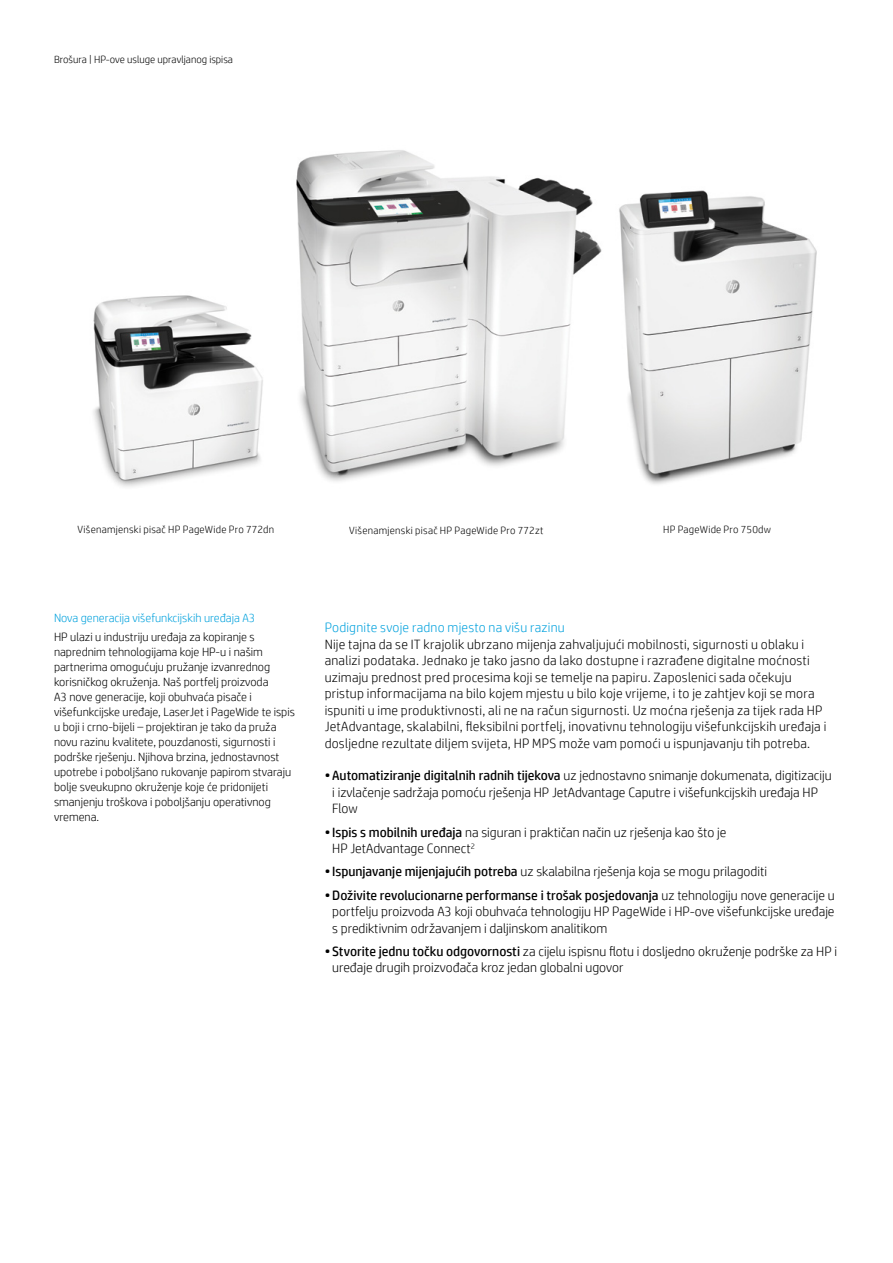
<style>
.page{position:relative;width:893px;height:1263px;background:#fff}
.page>*{position:absolute;margin:0;border:0;box-sizing:border-box;transform-origin:0 0}
.t1{font:300 13.5px/16.5px "HP Simplified";letter-spacing:.01em;color:#000}
.t2{font:300 13.5px "HP Simplified";letter-spacing:.015em;color:#00a1dd}
.t3{font:300 12px/15px "HP Simplified";color:#000}
.t4{font:300 12px "HP Simplified";color:#00a1dd}
.t5{font:300 10.5px "HP Simplified";letter-spacing:.025em;color:#000}
.t6{font:300 10.5px "HP Simplified";color:#000}
.s1{font-weight:400}
</style>
<div class="page">
<img style="left:619px;top:190px;width:198px;height:294px">
<img style="left:93px;top:295px;width:170px;height:192px">
<img style="left:296px;top:150px;width:306px;height:332px">
<p class="t6" style="left:54px;top:52px;width:180px">Brošura | HP-ove usluge upravljanog ispisa</p>
<p class="t5" style="left:78px;top:523px;width:198px">Višenamjenski pisač HP PageWide Pro 772dn</p>
<p class="t5" style="left:349px;top:523px;width:196px">Višenamjenski pisač HP PageWide Pro 772zt</p>
<p class="t5" style="left:663px;top:522px;width:110px">HP PageWide Pro 750dw</p>
<p class="t4" style="left:54px;top:610px;width:203px">Nova generacija višefunkcijskih uređaja A3</p>
<p class="t3" style="left:54px;top:629px;width:242px">HP ulazi u industriju uređaja za kopiranje s naprednim tehnologijama koje HP-u i našim partnerima omogućuju pružanje izvanrednog korisničkog okruženja. Naš portfelj proizvoda<br>A3 nove generacije, koji obuhvaća pisače i višefunkcijske uređaje, LaserJet i PageWide te ispis u boji i crno-bijeli – projektiran je tako da pruža novu razinu kvalitete, pouzdanosti, sigurnosti i podrške rješenju. Njihova brzina, jednostavnost upotrebe i poboljšano rukovanje papirom stvaraju bolje sveukupno okruženje koje će pridonijeti smanjenju troškova i poboljšanju operativnog vremena.</p>
<p class="t2" style="left:325px;top:618px;width:242px">Podignite svoje radno mjesto na višu razinu</p>
<p class="t1" style="left:325px;top:635px;width:503px">Nije tajna da se IT krajolik ubrzano mijenja zahvaljujući mobilnosti, sigurnosti u oblaku i analizi podataka. Jednako je tako jasno da lako dostupne i razrađene digitalne moćnosti uzimaju prednost pred procesima koji se temelje na papiru. Zaposlenici sada očekuju pristup informacijama na bilo kojem mjestu u bilo koje vrijeme, i to je zahtjev koji se mora ispuniti u ime produktivnosti, ali ne na račun sigurnosti. Uz moćna rješenja za tijek rada HP JetAdvantage, skalabilni, fleksibilni portfelj, inovativnu tehnologiju višefunkcijskih uređaja i dosljedne rezultate diljem svijeta, HP MPS može vam pomoći u ispunjavanju tih potreba.</p>
<p class="t1" style="left:332px;top:767px;width:501px;text-indent:-8px"><span class="s1">• Automatiziranje digitalnih radnih tijekova</span> uz jednostavno snimanje dokumenata, digitizaciju i izvlačenje sadržaja pomoću rješenja HP JetAdvantage Caputre i višefunkcijskih uređaja HP<br>Flow</p>
<p class="t1" style="left:332px;top:823px;width:396px;text-indent:-8px"><span class="s1">• Ispis s mobilnih uređaja</span> na siguran i praktičan način uz rješenja kao što je<br>HP JetAdvantage Connect<sup>2</sup></p>
<p class="t1" style="left:325px;top:863px;width:444px"><span class="s1">• Ispunjavanje mijenjajućih potreba</span> uz skalabilna rješenja koja se mogu prilagoditi</p>
<p class="t1" style="left:332px;top:886px;width:504px;text-align:justify;text-indent:-8px"><span class="s1">•Doživite revolucionarne performanse i trošak posjedovanja</span> uz tehnologiju nove generacije u portfelju proizvoda A3 koji obuhvaća tehnologiju HP PageWide i HP-ove višefunkcijske uređaje s prediktivnim održavanjem i daljinskom analitikom</p>
<p class="t1" style="left:332px;top:942px;width:507px;text-indent:-8px"><span class="s1">• Stvorite jednu točku odgovornosti</span> za cijelu ispisnu flotu i dosljedno okruženje podrške za HP i uređaje drugih proizvođača kroz jedan globalni ugovor</p>
</div>
